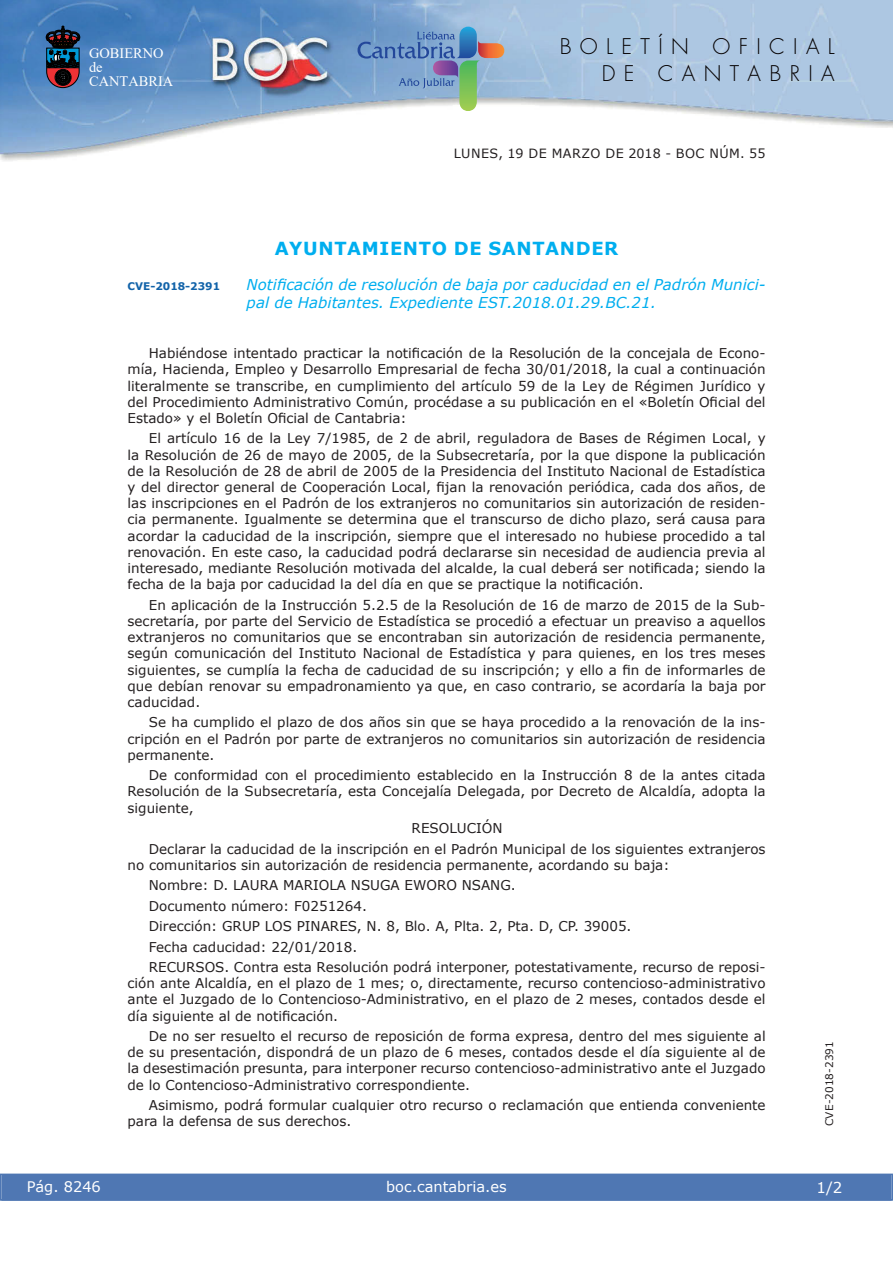
<style>
.page{position:relative;width:893px;height:1263px;background:#fff}
.page>*{position:absolute;margin:0;border:0;box-sizing:border-box;transform-origin:0 0}
.t1{font:300 21px/27px "Futura";letter-spacing:.4em;color:#040000;text-align:right}
.t2{font:700 18px "Verdana";letter-spacing:.035em;color:#00aeef}
.t3{font:italic 15px/18px "Verdana";color:#00aeef}
.t4{font:15px "Verdana";color:#fff}
.t5{font:14.55px "Verdana";color:#fff}
.t6{font:14.4px/14.2px "Times New Roman";color:#fff}
.t7{font:13.5px/16.2px "Verdana";color:#231f20;text-align:justify}
.t8{font:12.75px "Verdana";letter-spacing:.035em;color:#231f20}
.t9{font:10.5px "Verdana";color:#231f20}
.t10{font:700 10.5px "Verdana";color:#1263a9}
</style>
<div class="page">
<img style="left:0;top:0;width:893px;height:161px">
<svg style="left:46px;top:26px;width:34px;height:62px;background:#333345"></svg>
<svg style="left:357px;top:27px;width:148px;height:85px;background:#8aa7c1"></svg>
<div style="left:1px;top:1174px;width:890px;height:27px;background:#4f77b3"></div>
<div style="left:0;top:1174px;width:893px;height:27px;border:1px solid #4f77b3"></div>
<p class="t6" style="left:89px;top:46px;width:86px">GOBIERNO de<br>CANTABRIA</p>
<h1 class="t1" style="left:560px;top:35px;width:277px">BOLETÍN OFICIAL<br>DE CANTABRIA</h1>
<p class="t8" style="left:454px;top:145px;width:313px">LUNES, 19 DE MARZO DE 2018 - BOC NÚM. 55</p>
<h2 class="t2" style="left:275px;top:237px;width:345px">AYUNTAMIENTO DE SANTANDER</h2>
<p class="t10" style="left:128px;top:279px;width:94px">CVE-2018-2391</p>
<p class="t3" style="left:247px;top:275px;width:520px">Notificación de resolución de baja por caducidad en el Padrón Munici&shy;pal de Habitantes. Expediente EST.2018.01.29.BC.21.</p>
<p class="t7" style="left:128px;top:345px;width:639px;text-indent:21px">Habiéndose intentado practicar la notificación de la Resolución de la concejala de Econo&shy;mía, Hacienda, Empleo y Desarrollo Empresarial de fecha 30/01/2018, la cual a continuación literalmente se transcribe, en cumplimiento del artículo 59 de la Ley de Régimen Jurídico y del Procedimiento Administrativo Común, procédase a su publicación en el «Boletín Oficial del Estado» y el Boletín Oficial de Cantabria:</p>
<p class="t7" style="left:128px;top:430px;width:640px;text-indent:21px">El artículo 16 de la Ley 7/1985, de 2 de abril, reguladora de Bases de Régimen Local, y la Resolución de 26 de mayo de 2005, de la Subsecretaría, por la que dispone la publicación de la Resolución de 28 de abril de 2005 de la Presidencia del Instituto Nacional de Estadística y del director general de Cooperación Local, fijan la renovación periódica, cada dos años, de las inscripciones en el Padrón de los extranjeros no comunitarios sin autorización de residen&shy;cia permanente. Igualmente se determina que el transcurso de dicho plazo, será causa para acordar la caducidad de la inscripción, siempre que el interesado no hubiese procedido a tal renovación. En este caso, la caducidad podrá declararse sin necesidad de audiencia previa al interesado, mediante Resolución motivada del alcalde, la cual deberá ser notificada; siendo la fecha de la baja por caducidad la del día en que se practique la notificación.</p>
<p class="t7" style="left:128px;top:596px;width:640px;text-indent:21px">En aplicación de la Instrucción 5.2.5 de la Resolución de 16 de marzo de 2015 de la Sub&shy;secretaría, por parte del Servicio de Estadística se procedió a efectuar un preaviso a aquellos extranjeros no comunitarios que se encontraban sin autorización de residencia permanente, según comunicación del Instituto Nacional de Estadística y para quienes, en los tres meses siguientes, se cumplía la fecha de caducidad de su inscripción; y ello a fin de informarles de que debían renovar su empadronamiento ya que, en caso contrario, se acordaría la baja por caducidad.</p>
<p class="t7" style="left:128px;top:714px;width:639px;text-indent:21px">Se ha cumplido el plazo de dos años sin que se haya procedido a la renovación de la ins&shy;cripción en el Padrón por parte de extranjeros no comunitarios sin autorización de residencia permanente.</p>
<p class="t7" style="left:128px;top:767px;width:639px;text-indent:21px">De conformidad con el procedimiento establecido en la Instrucción 8 de la antes citada Resolución de la Subsecretaría, esta Concejalía Delegada, por Decreto de Alcaldía, adopta la siguiente,</p>
<p class="t7" style="left:149px;top:817px;width:618px;line-height:20.4px;text-align:center">RESOLUCIÓN<br>Declarar la caducidad de la inscripción en el Padrón Municipal de los siguientes extranjeros</p>
<p class="t7" style="left:149px;top:854px;width:618px;line-height:20.4px;text-align:left;text-indent:-21px">no comunitarios sin autorización de residencia permanente, acordando su baja:<br>Nombre: D. LAURA MARIOLA NSUGA EWORO NSANG.<br>Documento número: F0251264.<br>Dirección: GRUP LOS PINARES, N. 8, Blo. A, Plta. 2, Pta. D, CP. 39005.<br>Fecha caducidad: 22/01/2018.<br>RECURSOS. Contra esta Resolución podrá interponer, potestativamente, recurso de reposi-</p>
<p class="t7" style="left:128px;top:975px;width:639px">ción ante Alcaldía, en el plazo de 1 mes; o, directamente, recurso contencioso-administrativo ante el Juzgado de lo Contencioso-Administrativo, en el plazo de 2 meses, contados desde el día siguiente al de notificación.</p>
<p class="t7" style="left:128px;top:1028px;width:640px;text-indent:21px">De no ser resuelto el recurso de reposición de forma expresa, dentro del mes siguiente al de su presentación, dispondrá de un plazo de 6 meses, contados desde el día siguiente al de la desestimación presunta, para interponer recurso contencioso-administrativo ante el Juzgado de lo Contencioso-Administrativo correspondiente.</p>
<p class="t7" style="left:128px;top:1097px;width:639px;text-indent:21px">Asimismo, podrá formular cualquier otro recurso o reclamación que entienda conveniente para la defensa de sus derechos.</p>
<p class="t5" style="left:27px;top:1177px;width:76px">Pág. 8246</p>
<p class="t5" style="left:386px;top:1178px;width:122px">boc.cantabria.es</p>
<p class="t9" style="left:823px;top:1126px;width:87px;rotate:-90deg">CVE-2018-2391</p>
<p class="t4" style="left:816px;top:1178px;width:27px">1/2</p>
</div>
